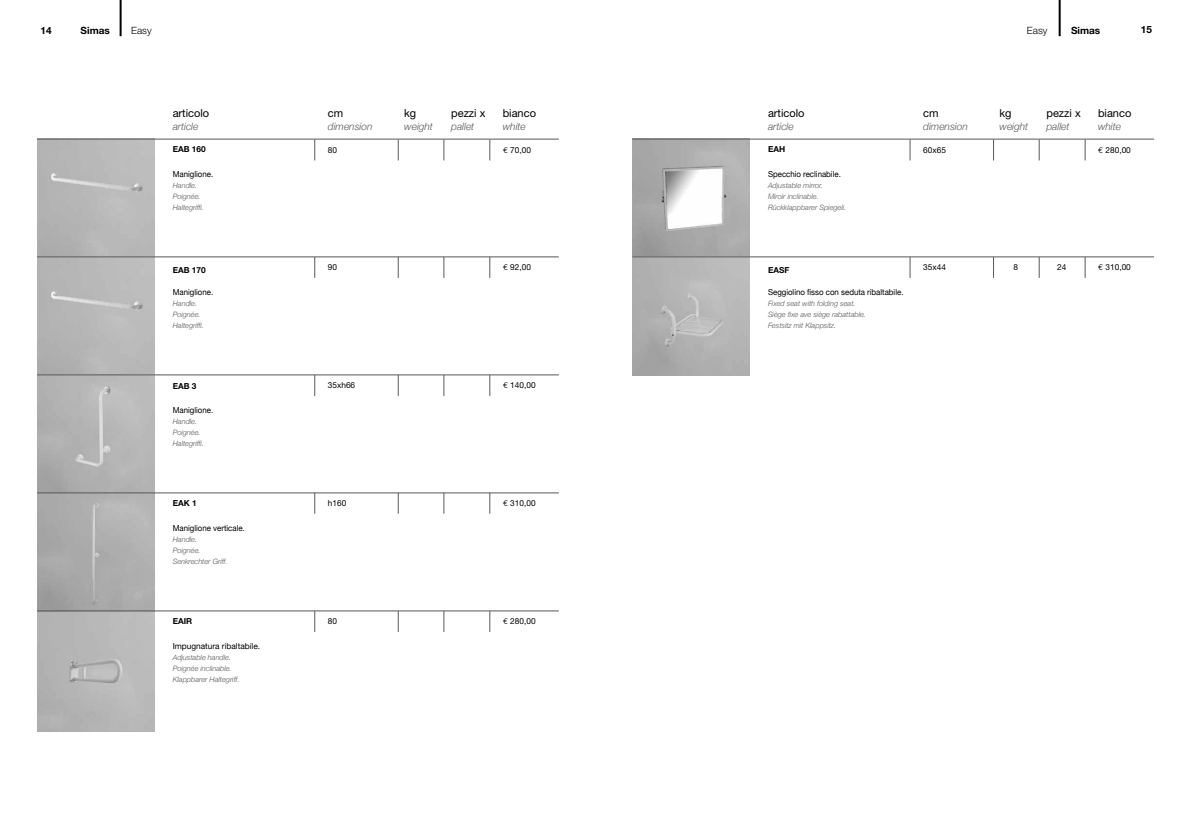
<style>
.page{position:relative;width:1191px;height:823px;background:#fff}
.page>*{position:absolute;margin:0;border:0;box-sizing:border-box;transform-origin:0 0}
.t1{font:11px "Helvetica Neue LT Std";color:#000}
.t2{font:italic 300 10.1px "Helvetica Neue";color:#575756}
.t3{font:700 10px "Helvetica Neue LT Std";color:#000}
.t4{font:300 10px "Helvetica Neue LT Std";color:#000}
.t5{font:8.3px "Helvetica Neue";color:#000;scale:.95 1}
.t6{font:8.3px "Helvetica Neue LT Std";color:#000}
.t7{font:700 8.3px "Helvetica Neue LT Std";color:#000}
.t8{font:8.3px "Helvetica Neue";color:#000}
.t9{font:italic 300 7.4px/11px "Helvetica Neue";color:#575756}
.s1{font-family:"Euro Mono"}
</style>
<div class="page">
<img style="left:37px;top:139px;width:117px;height:591px">
<img style="left:632px;top:139px;width:117px;height:236px">
<hr style="left:37px;top:138px;width:522px;height:1px;background:#575756">
<hr style="left:632px;top:138px;width:522px;height:1px;background:#575756">
<hr style="left:37px;top:256px;width:522px;height:1px;background:#575756">
<hr style="left:632px;top:256px;width:522px;height:1px;background:#575756">
<hr style="left:37px;top:374px;width:522px;height:1px;background:#575756">
<hr style="left:37px;top:492px;width:522px;height:1px;background:#575756">
<hr style="left:37px;top:610px;width:522px;height:1px;background:#575756">
<svg style="left:314px;top:610px;width:1px;height:21px"></svg>
<svg style="left:314px;top:492px;width:1px;height:21px"></svg>
<svg style="left:398px;top:610px;width:1px;height:21px"></svg>
<svg style="left:398px;top:492px;width:1px;height:21px"></svg>
<svg style="left:444px;top:610px;width:1px;height:21px"></svg>
<svg style="left:444px;top:492px;width:1px;height:21px"></svg>
<svg style="left:489px;top:610px;width:1px;height:21px"></svg>
<svg style="left:489px;top:492px;width:1px;height:21px"></svg>
<svg style="left:314px;top:257px;width:1px;height:21px"></svg>
<svg style="left:910px;top:257px;width:1px;height:21px"></svg>
<svg style="left:398px;top:257px;width:1px;height:21px"></svg>
<svg style="left:993px;top:257px;width:1px;height:21px"></svg>
<svg style="left:444px;top:257px;width:1px;height:21px"></svg>
<svg style="left:1039px;top:257px;width:1px;height:21px"></svg>
<svg style="left:489px;top:257px;width:1px;height:21px"></svg>
<svg style="left:1085px;top:257px;width:1px;height:21px"></svg>
<svg style="left:314px;top:139px;width:1px;height:21px"></svg>
<svg style="left:910px;top:139px;width:1px;height:21px"></svg>
<svg style="left:398px;top:139px;width:1px;height:21px"></svg>
<svg style="left:993px;top:139px;width:1px;height:21px"></svg>
<svg style="left:444px;top:139px;width:1px;height:21px"></svg>
<svg style="left:1039px;top:139px;width:1px;height:21px"></svg>
<svg style="left:489px;top:139px;width:1px;height:21px"></svg>
<svg style="left:1085px;top:139px;width:1px;height:21px"></svg>
<svg style="left:314px;top:375px;width:1px;height:20px"></svg>
<svg style="left:398px;top:375px;width:1px;height:20px"></svg>
<svg style="left:444px;top:375px;width:1px;height:20px"></svg>
<svg style="left:489px;top:375px;width:1px;height:20px"></svg>
<hr style="left:1058px;top:0;width:2px;height:36px;background:#000">
<hr style="left:120px;top:0;width:2px;height:36px;background:#000">
<h3 class="t3" style="left:40px;top:24px;width:13px">14</h3>
<h3 class="t3" style="left:81px;top:24px;width:31px">Simas</h3>
<h3 class="t4" style="left:131px;top:24px;width:22px">Easy</h3>
<h3 class="t4" style="left:1027px;top:24px;width:22px">Easy</h3>
<h3 class="t3" style="left:1071px;top:24px;width:31px">Simas</h3>
<h3 class="t3" style="left:1140px;top:23px;width:13px">15</h3>
<h1 class="t1" style="left:173px;top:107px;width:38px">articolo</h1>
<h2 class="t2" style="left:173px;top:118px;width:27px">article</h2>
<h1 class="t1" style="left:328px;top:107px;width:17px">cm</h1>
<h2 class="t2" style="left:328px;top:118px;width:46px">dimension</h2>
<h1 class="t1" style="left:404px;top:107px;width:14px">kg</h1>
<h2 class="t2" style="left:404px;top:118px;width:30px">weight</h2>
<h1 class="t1" style="left:451px;top:107px;width:36px">pezzi x</h1>
<h2 class="t2" style="left:451px;top:118px;width:25px">pallet</h2>
<h1 class="t1" style="left:503px;top:107px;width:35px">bianco</h1>
<h2 class="t2" style="left:503px;top:118px;width:25px">white</h2>
<h1 class="t1" style="left:768px;top:107px;width:38px">articolo</h1>
<h2 class="t2" style="left:768px;top:118px;width:27px">article</h2>
<h1 class="t1" style="left:923px;top:107px;width:17px">cm</h1>
<h2 class="t2" style="left:923px;top:118px;width:46px">dimension</h2>
<h1 class="t1" style="left:999px;top:107px;width:14px">kg</h1>
<h2 class="t2" style="left:999px;top:118px;width:30px">weight</h2>
<h1 class="t1" style="left:1046px;top:107px;width:36px">pezzi x</h1>
<h2 class="t2" style="left:1046px;top:118px;width:25px">pallet</h2>
<h1 class="t1" style="left:1098px;top:107px;width:35px">bianco</h1>
<h2 class="t2" style="left:1098px;top:118px;width:25px">white</h2>
<p class="t7" style="left:173px;top:144px;width:34px">EAB 160</p>
<p class="t7" style="left:768px;top:144px;width:19px">EAH</p>
<p class="t6" style="left:328px;top:145px;width:11px">80</p>
<p class="t6" style="left:503px;top:145px;width:29px"><span class="s1">€</span> 70,00</p>
<p class="t6" style="left:923px;top:145px;width:24px">60x65</p>
<p class="t6" style="left:1098px;top:145px;width:34px"><span class="s1">€</span> 280,00</p>
<p class="t5" style="left:173px;top:168px;width:44px">Maniglione.</p>
<p class="t9" style="left:173px;top:179px;width:33px">Handle.<br>Poignée.<br>Haltegriffi.</p>
<p class="t5" style="left:768px;top:168px;width:78px">Specchio reclinabile.</p>
<p class="t9" style="left:768px;top:179px;width:80px">Adjustable mirror.<br>Miroir inclinable.<br>Rückklappbarer Spiegeli.</p>
<p class="t6" style="left:328px;top:262px;width:11px">90</p>
<p class="t6" style="left:503px;top:262px;width:29px"><span class="s1">€</span> 92,00</p>
<p class="t6" style="left:923px;top:262px;width:24px">35x44</p>
<p class="t6" style="left:1013px;top:262px;width:6px">8</p>
<p class="t6" style="left:1057px;top:262px;width:11px">24</p>
<p class="t6" style="left:1098px;top:262px;width:34px"><span class="s1">€</span> 310,00</p>
<p class="t7" style="left:173px;top:264px;width:34px">EAB 170</p>
<p class="t7" style="left:768px;top:264px;width:23px">EASF</p>
<p class="t5" style="left:173px;top:286px;width:44px">Maniglione.</p>
<p class="t9" style="left:173px;top:297px;width:33px">Handle.<br>Poignée.<br>Haltegriffi.</p>
<p class="t7" style="left:173px;top:380px;width:25px">EAB 3</p>
<p class="t5" style="left:173px;top:404px;width:44px">Maniglione.</p>
<p class="t9" style="left:173px;top:415px;width:33px">Handle.<br>Poignée.<br>Haltegriffi.</p>
<p class="t6" style="left:328px;top:380px;width:29px">35xh66</p>
<p class="t6" style="left:503px;top:380px;width:34px"><span class="s1">€</span> 140,00</p>
<p class="t7" style="left:173px;top:497px;width:25px">EAK 1</p>
<p class="t6" style="left:328px;top:498px;width:20px">h160</p>
<p class="t5" style="left:173px;top:521px;width:77px">Maniglione verticale.</p>
<p class="t9" style="left:173px;top:533px;width:56px">Handle.<br>Poignée.<br>Senkrechter Griff.</p>
<p class="t7" style="left:173px;top:616px;width:21px">EAIR</p>
<p class="t8" style="left:173px;top:639px;width:89px">Impugnatura ribaltabile.</p>
<p class="t9" style="left:173px;top:651px;width:68px">Adjustable handle.<br>Poignée inclinable.<br>Klappbarer Haltegriff.</p>
<p class="t6" style="left:328px;top:616px;width:11px">80</p>
<p class="t6" style="left:503px;top:498px;width:34px"><span class="s1">€</span> 310,00</p>
<p class="t6" style="left:503px;top:616px;width:34px"><span class="s1">€</span> 280,00</p>
<p class="t5" style="left:768px;top:286px;width:144px">Seggiolino fisso con seduta ribaltabile.</p>
<p class="t9" style="left:768px;top:297px;width:99px">Fixed seat with folding seat.<br>Siège fixe ave siège rabattable.<br>Festsitz mit Klappsitz.</p>
</div>
